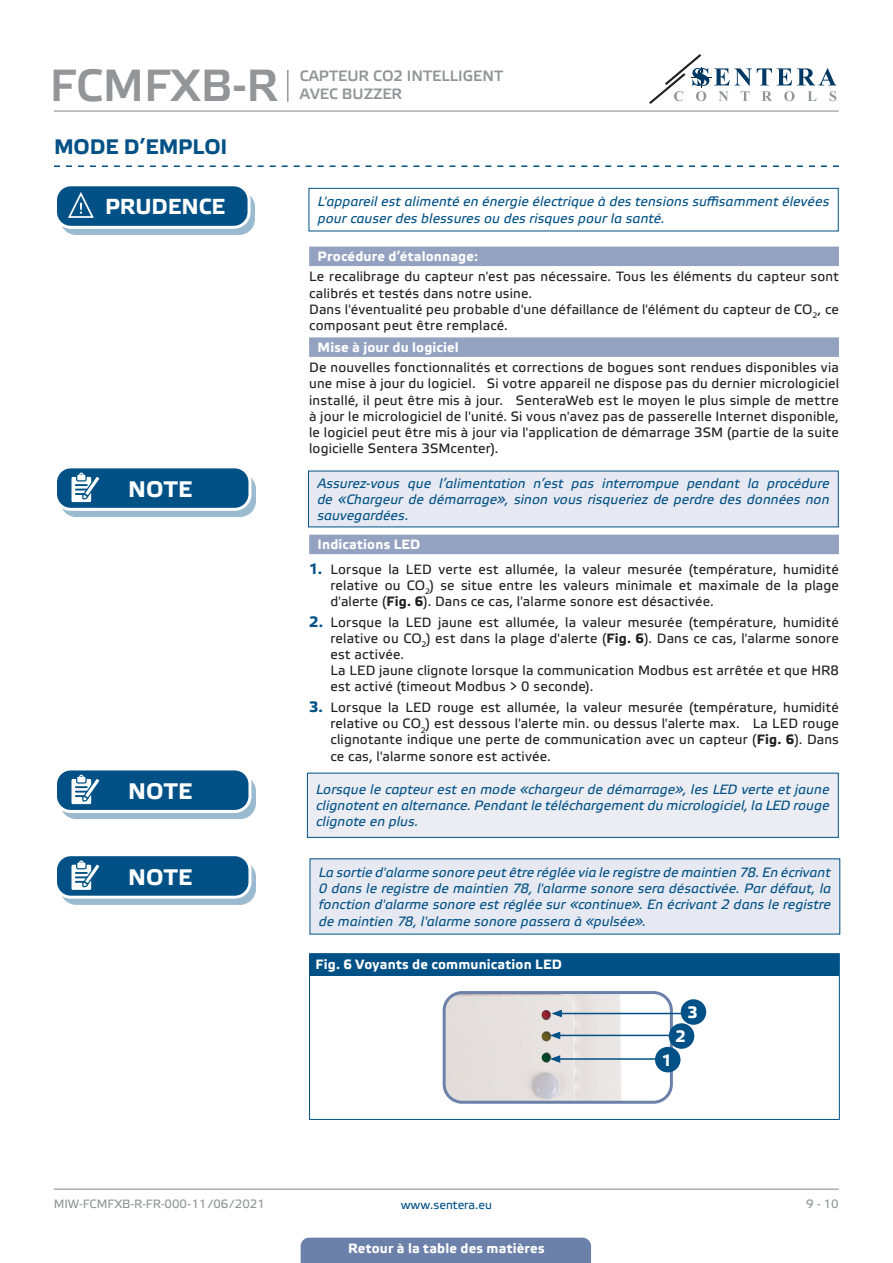
<style>
.page{position:relative;width:893px;height:1263px;background:#fff}
.page>*{position:absolute;margin:0;border:0;box-sizing:border-box;transform-origin:0 0}
.t1{font:45px "Etelka Medium Pro";color:#939598}
.t2{font:700 22.5px "Etelka Text Pro";letter-spacing:.005em;color:#fff}
.t3{font:700 21.75px "Etelka Text Pro";letter-spacing:-.005em;color:#fff}
.t4{font:700 21px "Etelka Text Pro";letter-spacing:-.005em;color:#015186}
.TABLE_TEXT_WHITE{font:700 16.5px "Etelka Text Pro";color:#fff}
.t5{font:15px/18px "Etelka Medium Pro";color:#939598}
.body{font:13.5px/16.2px "Etelka Text Pro";letter-spacing:.015em;color:#231f20;text-align:justify}
.attention{font:italic 13.5px/16.2px "Etelka Text Pro";letter-spacing:.01em;color:#015186;text-align:justify}
.body-2{font:italic 13.5px/16.2px "Etelka Text Pro";letter-spacing:.01em;color:#015186;text-align:justify}
.Numbering{font:13.5px/16.2px "Etelka Text Pro";letter-spacing:.015em;color:#231f20}
.table_text{font:700 13.5px "Etelka Text Pro";letter-spacing:.01em;color:#fff}
.Number-roman{font:700 13.5px "Etelka Text Pro";letter-spacing:.01em;color:#fff}
.t6{font:12px "Etelka Text Pro";color:#939598}
.t7{font:12px "Etelka Text Pro";color:#015186}
.s1{font-weight:700;font-size:15px;color:#015186}
.s2{font-weight:700}
</style>
<div class="page">
<hr style="left:54px;top:111px;width:785px;height:1px;background:#939598">
<hr style="left:54px;top:1188px;width:785px;height:2px;background:#939598">
<svg style="left:649px;top:54px;width:187px;height:50px"></svg>
<div style="left:301px;top:1237px;width:290px;height:26px;background:#6c81aa"></div>
<hr style="left:287px;top:70px;width:2px;height:32px;background:#939598">
<svg style="left:54px;top:165px;width:785px;height:2px"></svg>
<div style="left:309px;top:247px;width:530px;height:19px;background:#94a2c2"></div>
<div style="left:309px;top:337px;width:530px;height:20px;background:#94a2c2"></div>
<div style="left:309px;top:535px;width:530px;height:19px;background:#94a2c2"></div>
<div style="left:61px;top:192px;width:193px;height:42px;background:#9abacf;border-radius:15px"></div>
<div style="left:60px;top:191px;width:195px;height:44px;border:1px solid #015186;border-radius:15px"></div>
<div style="left:56px;top:185px;width:193px;height:42px;background:#015186;border-radius:15px"></div>
<div style="left:54px;top:183px;width:197px;height:46px;border:3px solid #fff;border-radius:15px"></div>
<svg style="left:67px;top:192px;width:37px;height:36px"></svg>
<div style="left:309px;top:188px;width:530px;height:43px;border:1px solid #015186"></div>
<div style="left:61px;top:474px;width:194px;height:42px;background:#9abacf;border-radius:15px"></div>
<div style="left:60px;top:473px;width:196px;height:44px;border:1px solid #015186;border-radius:15px"></div>
<div style="left:56px;top:467px;width:194px;height:42px;background:#015186;border-radius:15px"></div>
<div style="left:54px;top:465px;width:197px;height:46px;border:3px solid #fff;border-radius:15px"></div>
<svg style="left:71px;top:473px;width:34px;height:37px"></svg>
<div style="left:308px;top:471px;width:530px;height:56px;background:#e6e9f1"></div>
<div style="left:61px;top:776px;width:194px;height:42px;background:#9abacf;border-radius:15px"></div>
<div style="left:60px;top:775px;width:196px;height:44px;border:1px solid #015186;border-radius:15px"></div>
<div style="left:56px;top:769px;width:194px;height:42px;background:#015186;border-radius:15px"></div>
<div style="left:54px;top:767px;width:197px;height:46px;border:3px solid #fff;border-radius:15px"></div>
<svg style="left:71px;top:775px;width:34px;height:37px"></svg>
<div style="left:307px;top:773px;width:531px;height:64px;background:#ebedf3"></div>
<div style="left:307px;top:773px;width:532px;height:65px;border:1px solid #015186"></div>
<div style="left:61px;top:862px;width:194px;height:42px;background:#9abacf;border-radius:15px"></div>
<div style="left:60px;top:861px;width:196px;height:44px;border:1px solid #015186;border-radius:15px"></div>
<div style="left:56px;top:855px;width:194px;height:42px;background:#015186;border-radius:15px"></div>
<div style="left:54px;top:853px;width:197px;height:46px;border:3px solid #fff;border-radius:15px"></div>
<svg style="left:71px;top:860px;width:34px;height:38px"></svg>
<div style="left:310px;top:859px;width:530px;height:75px;background:#e6e9f1"></div>
<div style="left:309px;top:954px;width:530px;height:21px;background:#015186"></div>
<hr style="left:309px;top:953px;width:531px;height:1px;background:#015186">
<svg style="left:839px;top:954px;width:1px;height:21px"></svg>
<hr style="left:309px;top:975px;width:531px;height:1px;background:#015186">
<hr style="left:309px;top:976px;width:1px;height:143px;background:#015186">
<hr style="left:839px;top:976px;width:1px;height:143px;background:#015186">
<hr style="left:309px;top:1119px;width:531px;height:1px;background:#015186">
<img style="left:444px;top:995px;width:179px;height:105px">
<div style="left:443px;top:991px;width:230px;height:113px;border:3px solid #6c81aa;border-radius:18px"></div>
<hr style="left:560px;top:1013px;width:129px;height:1px;background:#015186">
<svg style="left:551px;top:1010px;width:11px;height:7px"></svg>
<hr style="left:558px;top:1035px;width:118px;height:1px;background:#015186">
<svg style="left:550px;top:1031px;width:10px;height:8px"></svg>
<hr style="left:558px;top:1058px;width:118px;height:2px;background:#015186">
<svg style="left:550px;top:1055px;width:10px;height:8px"></svg>
<div style="left:681px;top:999px;width:25px;height:26px;background:#015186;border-radius:50%"></div>
<div style="left:669px;top:1023px;width:25px;height:26px;background:#015186;border-radius:50%"></div>
<div style="left:655px;top:1047px;width:25px;height:25px;background:#015186;border-radius:50%"></div>
<h1 class="t1" style="left:50px;top:61px;width:230px">FCMFXB-R</h1>
<p class="t5" style="left:300px;top:67px;width:205px">CAPTEUR CO2 INTELLIGENT<br>AVEC BUZZER</p>
<p class="t4" style="left:54px;top:134px;width:175px">MODE D’EMPLOI</p>
<p class="t3" style="left:105px;top:192px;width:121px">PRUDENCE</p>
<p class="attention" style="left:318px;top:194px;width:513px">L'appareil est alimenté en énergie électrique à des tensions suffisamment élevées pour causer des blessures ou des risques pour la santé.</p>
<p class="Number-roman" style="left:318px;top:248px;width:162px">Procédure d’étalonnage:</p>
<p class="body" style="left:309px;top:269px;width:531px">Le recalibrage du capteur n'est pas nécessaire. Tous les éléments du capteur sont calibrés et testés dans notre usine.</p>
<p class="body" style="left:309px;top:302px;width:531px">Dans l'éventualité peu probable d'une défaillance de l'élément du capteur de CO<sub>2</sub>, ce composant peut être remplacé.</p>
<p class="Number-roman" style="left:318px;top:339px;width:143px">Mise à jour du logiciel</p>
<p class="body" style="left:309px;top:360px;width:531px">De nouvelles fonctionnalités et corrections de bogues sont rendues disponibles via une mise à jour du logiciel. Si votre appareil ne dispose pas du dernier micrologiciel installé, il peut être mis à jour. SenteraWeb est le moyen le plus simple de mettre à jour le micrologiciel de l'unité. Si vous n'avez pas de passerelle Internet disponible, le logiciel peut être mis à jour via l'application de démarrage 3SM (partie de la suite logicielle Sentera 3SMcenter).</p>
<p class="t2" style="left:128px;top:475px;width:65px">NOTE</p>
<p class="attention" style="left:317px;top:476px;width:514px">Assurez-vous que l’alimentation n’est pas interrompue pendant la procédure de «Chargeur de démarrage», sinon vous risqueriez de perdre des données non sauvegardées.</p>
<p class="Number-roman" style="left:318px;top:536px;width:104px">Indications LED</p>
<p class="body" style="left:330px;top:562px;width:510px;text-indent:-21px"><span class="s1">1.</span> Lorsque la LED verte est allumée, la valeur mesurée (température, humidité relative ou CO<sub>2</sub>) se situe entre les valeurs minimale et maximale de la plage d'alerte (<span class="s2">Fig. 6</span>). Dans ce cas, l'alarme sonore est désactivée.</p>
<p class="body" style="left:330px;top:615px;width:510px;text-indent:-21px"><span class="s1">2.</span> Lorsque la LED jaune est allumée, la valeur mesurée (température, humidité relative ou CO<sub>2</sub>) est dans la plage d'alerte (<span class="s2">Fig. 6</span>). Dans ce cas, l'alarme sonore est activée.</p>
<p class="Numbering" style="left:330px;top:663px;width:510px">La LED jaune clignote lorsque la communication Modbus est arrêtée et que HR8 est activé (timeout Modbus &gt; 0 seconde).</p>
<p class="body" style="left:330px;top:700px;width:510px;text-indent:-21px"><span class="s1">3.</span> Lorsque la LED rouge est allumée, la valeur mesurée (température, humidité relative ou CO<sub>2</sub>) est dessous l'alerte min. ou dessus l'alerte max. La LED rouge clignotante indique une perte de communication avec un capteur (<span class="s2">Fig. 6</span>). Dans ce cas, l'alarme sonore est activée.</p>
<p class="t2" style="left:128px;top:777px;width:65px">NOTE</p>
<p class="body-2" style="left:316px;top:782px;width:515px">Lorsque le capteur est en mode «chargeur de démarrage», les LED verte et jaune clignotent en alternance. Pendant le téléchargement du micrologiciel, la LED rouge clignote en plus.</p>
<p class="t2" style="left:128px;top:863px;width:65px">NOTE</p>
<p class="attention" style="left:319px;top:865px;width:514px">La sortie d'alarme sonore peut être réglée via le registre de maintien 78. En écrivant 0 dans le registre de maintien 78, l'alarme sonore sera désactivée. Par défaut, la fonction d'alarme sonore est réglée sur «continue». En écrivant 2 dans le registre de maintien 78, l'alarme sonore passera à «pulsée».</p>
<p class="table_text" style="left:315px;top:956px;width:248px">Fig. 6 Voyants de communication LED</p>
<p class="TABLE_TEXT_WHITE" style="left:687px;top:1002px;width:12px">3</p>
<p class="TABLE_TEXT_WHITE" style="left:676px;top:1026px;width:12px">2</p>
<p class="TABLE_TEXT_WHITE" style="left:662px;top:1049px;width:12px">1</p>
<p class="t6" style="left:54px;top:1197px;width:213px">MIW-FCMFXB-R-FR-000 - 11 / 06 / 2021</p>
<p class="t7" style="left:401px;top:1198px;width:93px">www.sentera.eu</p>
<p class="t6" style="left:806px;top:1197px;width:34px">9 - 10</p>
<p class="table_text" style="left:348px;top:1239px;width:198px">Retour à la table des matières</p>
</div>
